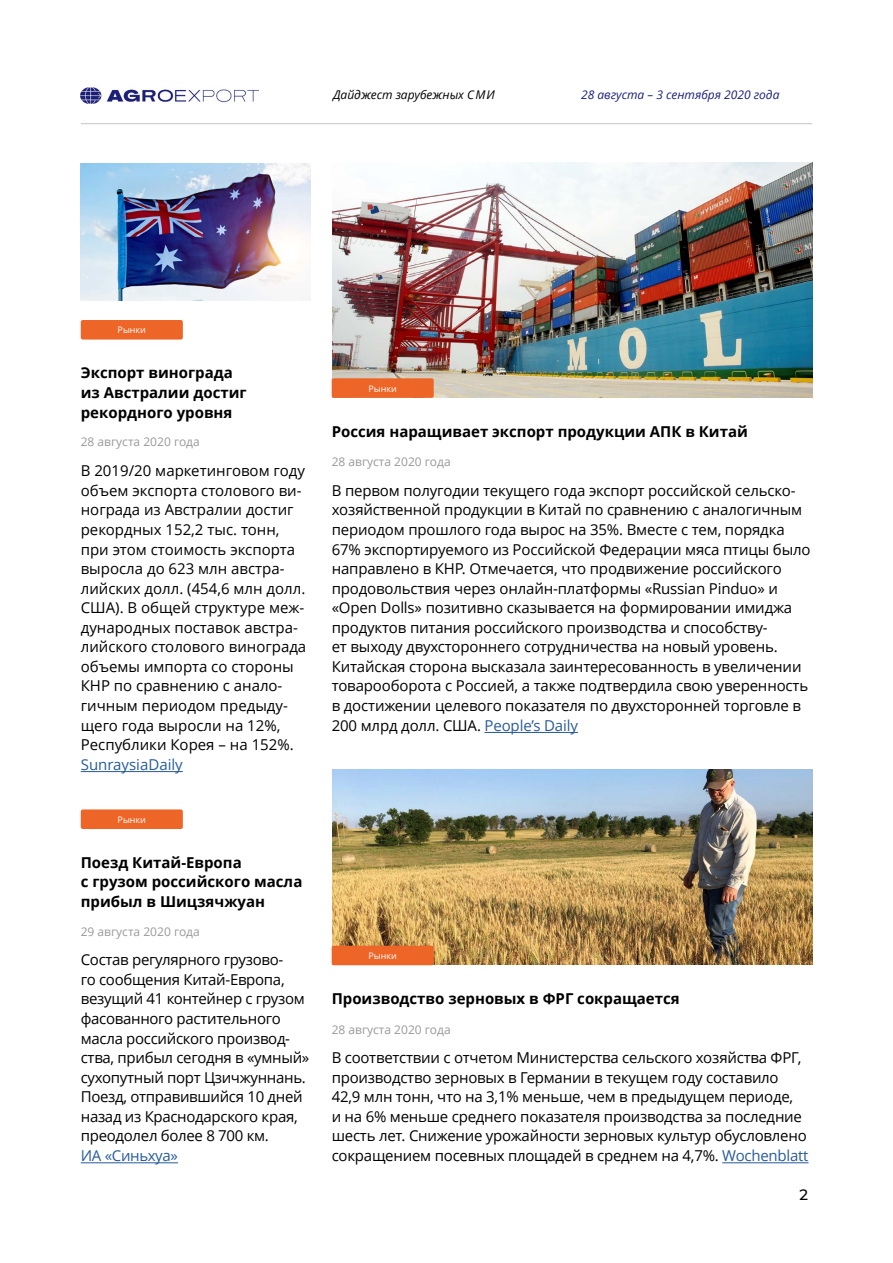
<style>
.page{position:relative;width:893px;height:1263px;background:#fff}
.page>*{position:absolute;margin:0;border:0;box-sizing:border-box;transform-origin:0 0}
.t1{font:15px/19.5px "Open Sans";letter-spacing:-.01em;color:#000}
.t2{font:700 15px/19.5px "Open Sans";color:#000}
.t3{font:15px "Open Sans";color:#275b9b}
.t4{font:15px "Open Sans";letter-spacing:-.02em;color:#275b9b}
.t5{font:500 15px "Montserrat";color:#000}
.t6{font:12px "Open Sans";color:#999}
.t7{font:italic 12px "Open Sans";color:#1c217a}
.t8{font:italic 12px "Open Sans";color:#000}
.t9{font:9px "Open Sans";color:#fff}
.s1{color:#275b9b}
</style>
<div class="page">
<img style="left:332px;top:770px;width:480px;height:195px">
<img style="left:81px;top:87px;width:177px;height:17px">
<hr style="left:81px;top:123px;width:731px;height:1px;background:#c5c5c5">
<hr style="left:81px;top:771px;width:102px;height:1px;background:#275b9b">
<div style="left:81px;top:320px;width:102px;height:20px;background:#ed6527;border-radius:2px"></div>
<div style="left:81px;top:809px;width:102px;height:20px;background:#ed6527;border-radius:2px"></div>
<img style="left:332px;top:163px;width:480px;height:234px">
<hr style="left:485px;top:732px;width:93px;height:1px;background:#275b9b">
<div style="left:332px;top:378px;width:102px;height:20px;background:#ed6527;border-radius:2px"></div>
<hr style="left:722px;top:1162px;width:86px;height:1px;background:#275b9b">
<div style="left:332px;top:946px;width:102px;height:19px;background:#ed6527;border-radius:2px"></div>
<hr style="left:81px;top:1162px;width:97px;height:1px;background:#275b9b">
<img style="left:81px;top:164px;width:229px;height:136px">
<p class="t8" style="left:333px;top:86px;width:163px">Дайджест зарубежных СМИ</p>
<p class="t7" style="left:581px;top:86px;width:200px">28 августа – 3 сентября 2020 года</p>
<p class="t9" style="left:118px;top:324px;width:30px">Рынки</p>
<p class="t2" style="left:81px;top:363px;width:167px">Экспорт винограда из Австралии достиг рекордного уровня</p>
<p class="t6" style="left:81px;top:433px;width:120px">28 августа 2020 года</p>
<p class="t1" style="left:81px;top:461px;width:227px">В 2019/20 маркетинговом году объем экспорта столового ви&shy;нограда из Австралии достиг рекордных 152,2 тыс. тонн, при этом стоимость экспорта выросла до 623 млн австра&shy;лийских долл. (454,6 млн долл.<br>США). В общей структуре меж&shy;дународных поставок австра&shy;лийского столового винограда объемы импорта со стороны<br>КНР по сравнению с анало&shy;гичным периодом предыду&shy;щего года выросли на 12%,<br>Республики Корея – на 152%.</p>
<p class="t3" style="left:81px;top:754px;width:104px">SunraysiaDaily</p>
<p class="t9" style="left:118px;top:813px;width:30px">Рынки</p>
<p class="t2" style="left:81px;top:852px;width:223px">Поезд Китай-Европа<br>с грузом российского масла прибыл в Шицзячжуан</p>
<p class="t6" style="left:81px;top:923px;width:120px">29 августа 2020 года</p>
<p class="t1" style="left:81px;top:950px;width:230px">Состав регулярного грузово-<br>го сообщения Китай-Европа, везущий 41 контейнер с грузом фасованного растительного масла российского производ&shy;ства, прибыл сегодня в «умный» сухопутный порт Цзичжуннань.<br>Поезд, отправившийся 10 дней назад из Краснодарского края, преодолел более 8 700 км.</p>
<p class="t4" style="left:81px;top:1145px;width:99px">ИА «Синьхуа»</p>
<p class="t9" style="left:368px;top:382px;width:30px">Рынки</p>
<p class="t2" style="left:332px;top:422px;width:418px">Россия наращивает экспорт продукции АПК в Китай</p>
<p class="t6" style="left:332px;top:454px;width:120px">28 августа 2020 года</p>
<p class="t1" style="left:332px;top:480px;width:480px">В первом полугодии текущего года экспорт российской сельско&shy;хозяйственной продукции в Китай по сравнению с аналогичным периодом прошлого года вырос на 35%. Вместе с тем, порядка 67% экспортируемого из Российской Федерации мяса птицы было направлено в КНР. Отмечается, что продвижение российского продовольствия через онлайн-платформы «Russian Pinduo» и «Open Dolls» позитивно сказывается на формировании имиджа продуктов питания российского производства и способству-<br>ет выходу двухстороннего сотрудничества на новый уровень.<br>Китайская сторона высказала заинтересованность в увеличении товарооборота с Россией, а также подтвердила свою уверенность в достижении целевого показателя по двухсторонней торговле в 200 млрд долл. США. <span class="s1">People’s Daily</span></p>
<p class="t9" style="left:368px;top:949px;width:30px">Рынки</p>
<p class="t2" style="left:332px;top:989px;width:350px">Производство зерновых в ФРГ сокращается</p>
<p class="t6" style="left:332px;top:1022px;width:120px">28 августа 2020 года</p>
<p class="t1" style="left:332px;top:1047px;width:478px">В соответствии с отчетом Министерства сельского хозяйства ФРГ, производство зерновых в Германии в текущем году составило 42,9 млн тонн, что на 3,1% меньше, чем в предыдущем периоде,<br>и на 6% меньше среднего показателя производства за последние шесть лет. Снижение урожайности зерновых культур обусловлено сокращением посевных площадей в среднем на 4,7%. <span class="s1">Wochenblatt</span></p>
<p class="t5" style="left:799px;top:1184px;width:10px">2</p>
</div>
